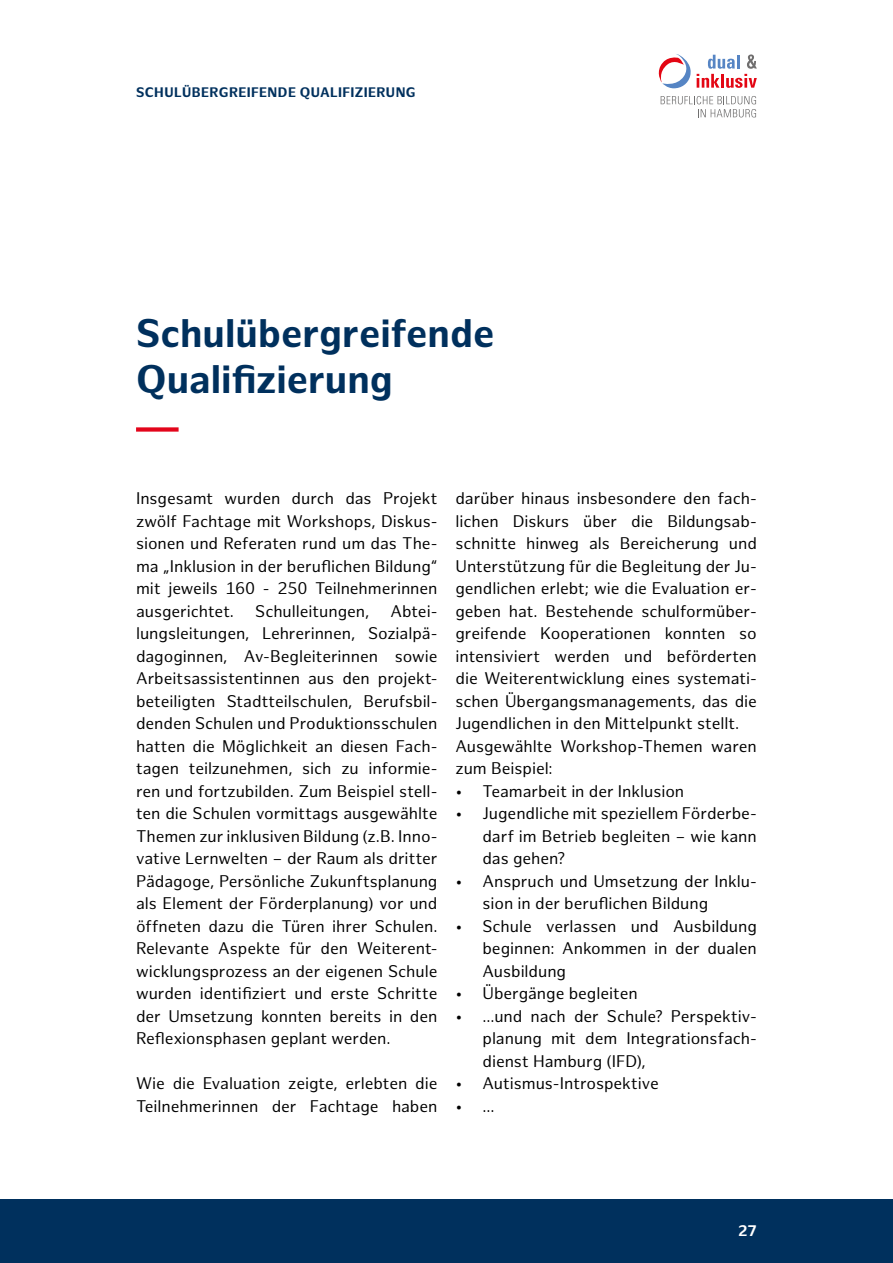
<style>
.page{position:relative;width:893px;height:1263px;background:#fff}
.page>*{position:absolute;margin:0;border:0;box-sizing:border-box;transform-origin:0 0}
.t1{font:700 39px/46.8px "Hamburg Sans";color:#00305d}
.t2{font:16.5px/22.5px "Hamburg Sans";letter-spacing:-.005em;color:#000;text-align:justify}
.t3{font:700 15px "Hamburg Sans";color:#fff}
.t4{font:700 13.5px "Hamburg Sans";color:#00305d}
</style>
<div class="page">
<div style="left:0;top:1199px;width:893px;height:64px;background:#00305d"></div>
<div style="left:136px;top:427px;width:43px;height:5px;background:#e3051b"></div>
<svg style="left:661px;top:96px;width:95px;height:21px"></svg>
<svg style="left:658px;top:54px;width:99px;height:34px"></svg>
<p class="t4" style="left:136px;top:84px;width:19px">Schulübergreifende</p>
<p class="t4" style="left:300px;top:84px;width:20px">Qualifizierung</p>
<h1 class="t1" style="left:136px;top:311px;width:360px">Schulübergreifende<br>Qualifizierung</h1>
<p class="t2" style="left:136px;top:488px;width:303px">Insgesamt wurden durch das Projekt zwölf Fachtage mit Workshops, Diskus&shy;sionen und Referaten rund um das The&shy;ma „Inklusion in der beruflichen Bildung“ mit jeweils 160 - 250 Teilnehmerinnen ausgerichtet.</p>
<p class="t2" style="left:255px;top:600px;width:115px">Schulleitungen,</p>
<p class="t2" style="left:136px;top:600px;width:303px;text-indent:254px">Abtei&shy;lungsleitungen, Lehrerinnen, Sozialpä&shy;dagoginnen, Av-Begleiterinnen sowie Arbeitsassistentinnen aus den projekt&shy;beteiligten Stadtteilschulen, Berufsbil&shy;denden Schulen und Produktionsschulen hatten die Möglichkeit an diesen Fach&shy;tagen teilzunehmen, sich zu informie&shy;ren und fortzubilden. Zum Beispiel stell&shy;ten die Schulen vormittags ausgewählte Themen zur inklusiven Bildung (z.B. Inno&shy;vative Lernwelten – der Raum als dritter Pädagoge, Persönliche Zukunftsplanung als Element der Förderplanung) vor und öffneten dazu die Türen ihrer Schulen.<br>Relevante Aspekte für den Weiterent&shy;wicklungsprozess an der eigenen Schule wurden identifiziert und erste Schritte der Umsetzung konnten bereits in den Reflexionsphasen geplant werden.</p>
<p class="t2" style="left:136px;top:1073px;width:303px">Wie die Evaluation zeigte, erlebten die<br>Teilnehmerinnen der Fachtage haben</p>
<p class="t2" style="left:455px;top:488px;width:303px;text-align:left">darüber hinaus insbesondere den fach&shy;lichen Diskurs über die Bildungsab&shy;schnitte hinweg als Bereicherung und Unterstützung für die Begleitung der Ju&shy;gendlichen erlebt; wie die Evaluation er&shy;geben hat. Bestehende schulformüber&shy;greifende Kooperationen konnten so intensiviert werden und beförderten die Weiterentwicklung eines systemati&shy;schen Übergangsmanagements, das die Jugendlichen in den Mittelpunkt stellt.<br>Ausgewählte Workshop-Themen waren zum Beispiel:</p>
<p class="t2" style="left:455px;top:780px;width:230px">• Teamarbeit in der Inklusion</p>
<p class="t2" style="left:482px;top:803px;width:276px;text-indent:-27px">• Jugendliche mit speziellem Förderbe&shy;darf im Betrieb begleiten – wie kann das gehen?</p>
<p class="t2" style="left:482px;top:870px;width:276px;text-indent:-27px">• Anspruch und Umsetzung der Inklu&shy;sion in der beruflichen Bildung</p>
<p class="t2" style="left:482px;top:915px;width:276px;text-indent:-27px">• Schule verlassen und Ausbildung beginnen: Ankommen in der dualen Ausbildung</p>
<p class="t2" style="left:455px;top:983px;width:184px">• Übergänge begleiten</p>
<p class="t2" style="left:482px;top:1005px;width:276px;text-indent:-27px">• ...und nach der Schule? Perspektiv&shy;planung mit dem Integrationsfach&shy;dienst Hamburg (IFD),</p>
<p class="t2" style="left:455px;top:1073px;width:205px">• Autismus-Introspektive</p>
<p class="t2" style="left:455px;top:1095px;width:41px">• ...</p>
<p class="t3" style="left:738px;top:1222px;width:20px">27</p>
</div>
